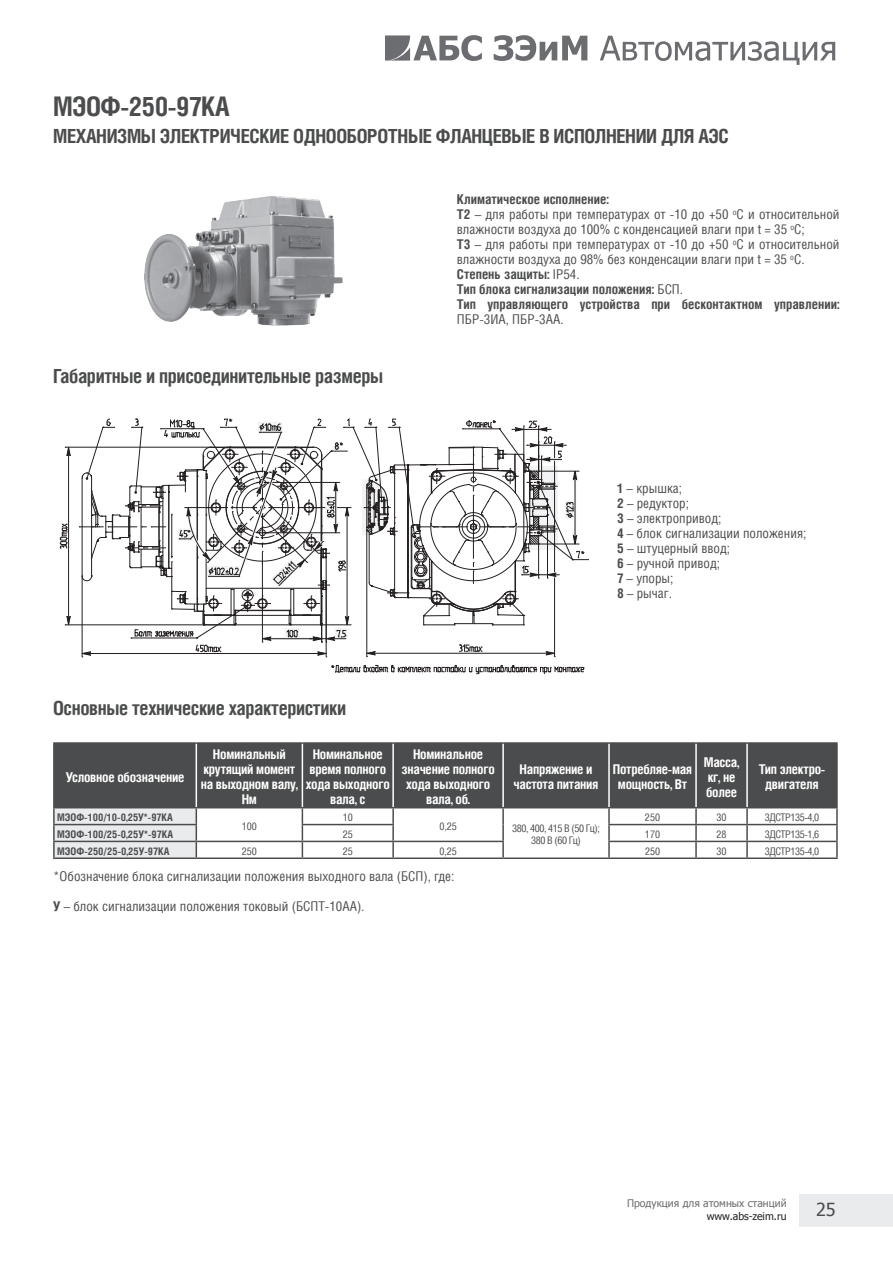
<style>
.page{position:relative;width:893px;height:1263px;background:#fff}
.page>*{position:absolute;margin:0;border:0;box-sizing:border-box;transform-origin:0 0}
.t1{font:700 27px "Helios Cond";letter-spacing:-.02em;color:#4b4c4d}
.t2{font:700 19.5px "Helios Cond";letter-spacing:-.02em;color:#4b4c4d}
.t3{font:18px "Tahoma";color:#4b4c4d}
.t4{font:13.5px/15px "Helios Cond";color:#4b4c4d}
.t5{font:700 13.5px/15px "Helios Cond";letter-spacing:-.02em;color:#fff;text-align:center}
.t6{font:10.5px/12px "Helios Cond";letter-spacing:-.04em;color:#4b4c4d;text-align:center}
.t7{font:700 10.5px "Helios Cond";color:#4b4c4d}
.t8{font:10.5px "Tahoma";color:#6c6d70}
.t9{font:10.5px "Tahoma";color:#231f20}
.s1{font-weight:700}
</style>
<div class="page">
<svg style="left:385px;top:35px;width:450px;height:30px"></svg>
<div style="left:799px;top:1194px;width:94px;height:32px;background:#eaebec"></div>
<img style="left:144px;top:196px;width:199px;height:130px">
<div style="left:55px;top:744px;width:781px;height:63px;background:#4b4c4d"></div>
<hr style="left:53px;top:742px;width:143px;height:2px;background:#4b4c4d">
<hr style="left:53px;top:744px;width:2px;height:63px;background:#4b4c4d">
<hr style="left:196px;top:742px;width:106px;height:2px;background:#4b4c4d">
<hr style="left:302px;top:742px;width:91px;height:2px;background:#4b4c4d">
<hr style="left:393px;top:742px;width:110px;height:2px;background:#4b4c4d">
<hr style="left:503px;top:742px;width:106px;height:2px;background:#4b4c4d">
<hr style="left:609px;top:742px;width:87px;height:2px;background:#4b4c4d">
<hr style="left:696px;top:742px;width:51px;height:2px;background:#4b4c4d">
<hr style="left:747px;top:742px;width:91px;height:2px;background:#4b4c4d">
<hr style="left:836px;top:744px;width:2px;height:63px;background:#4b4c4d">
<hr style="left:196px;top:744px;width:1px;height:63px;background:#fff">
<hr style="left:302px;top:744px;width:1px;height:63px;background:#fff">
<hr style="left:392px;top:744px;width:2px;height:63px;background:#fff">
<hr style="left:502px;top:744px;width:2px;height:63px;background:#fff">
<hr style="left:608px;top:744px;width:2px;height:63px;background:#fff">
<hr style="left:695px;top:744px;width:2px;height:63px;background:#fff">
<hr style="left:746px;top:744px;width:2px;height:63px;background:#fff">
<hr style="left:53px;top:807px;width:143px;height:1px;background:#4b4c4d">
<hr style="left:196px;top:807px;width:106px;height:1px;background:#4b4c4d">
<hr style="left:302px;top:807px;width:91px;height:1px;background:#4b4c4d">
<hr style="left:393px;top:807px;width:110px;height:1px;background:#4b4c4d">
<hr style="left:503px;top:807px;width:106px;height:1px;background:#4b4c4d">
<hr style="left:503px;top:857px;width:106px;height:2px;background:#4b4c4d">
<hr style="left:609px;top:807px;width:87px;height:1px;background:#4b4c4d">
<hr style="left:696px;top:807px;width:51px;height:1px;background:#4b4c4d">
<hr style="left:747px;top:807px;width:91px;height:1px;background:#4b4c4d">
<hr style="left:302px;top:824px;width:92px;height:1px;background:#4b4c4d">
<hr style="left:608px;top:824px;width:88px;height:1px;background:#4b4c4d">
<hr style="left:696px;top:824px;width:51px;height:1px;background:#4b4c4d">
<hr style="left:747px;top:824px;width:91px;height:1px;background:#4b4c4d">
<hr style="left:196px;top:841px;width:106px;height:1px;background:#4b4c4d">
<svg style="left:53px;top:808px;width:144px;height:49px;background:#dbdcdd"></svg>
<hr style="left:302px;top:841px;width:91px;height:1px;background:#4b4c4d">
<svg style="left:302px;top:808px;width:1px;height:49px"></svg>
<hr style="left:393px;top:841px;width:111px;height:1px;background:#4b4c4d">
<svg style="left:392px;top:808px;width:2px;height:49px"></svg>
<svg style="left:502px;top:808px;width:2px;height:49px"></svg>
<hr style="left:53px;top:857px;width:143px;height:2px;background:#4b4c4d">
<hr style="left:196px;top:857px;width:106px;height:2px;background:#4b4c4d">
<hr style="left:302px;top:857px;width:91px;height:2px;background:#4b4c4d">
<hr style="left:393px;top:857px;width:110px;height:2px;background:#4b4c4d">
<hr style="left:608px;top:841px;width:88px;height:1px;background:#4b4c4d">
<svg style="left:608px;top:808px;width:2px;height:49px"></svg>
<hr style="left:696px;top:841px;width:51px;height:1px;background:#4b4c4d">
<svg style="left:695px;top:808px;width:2px;height:49px"></svg>
<hr style="left:747px;top:841px;width:91px;height:1px;background:#4b4c4d">
<svg style="left:746px;top:808px;width:2px;height:49px"></svg>
<svg style="left:836px;top:808px;width:2px;height:49px"></svg>
<hr style="left:609px;top:857px;width:87px;height:2px;background:#4b4c4d">
<hr style="left:696px;top:857px;width:51px;height:2px;background:#4b4c4d">
<hr style="left:747px;top:857px;width:91px;height:2px;background:#4b4c4d">
<svg style="left:331px;top:665px;width:254px;height:9px"></svg>
<svg style="left:60px;top:524px;width:8px;height:25px"></svg>
<hr style="left:68px;top:454px;width:1px;height:164px;background:#231f20">
<svg style="left:66px;top:448px;width:4px;height:8px"></svg>
<hr style="left:65px;top:447px;width:146px;height:1px;background:#231f20">
<svg style="left:65px;top:616px;width:5px;height:9px"></svg>
<hr style="left:65px;top:625px;width:226px;height:1px;background:#231f20">
<svg style="left:79px;top:418px;width:510px;height:240px"></svg>
<h1 class="t1" style="left:53px;top:91px;width:178px">МЭОФ-250-97КА</h1>
<h2 class="t2" style="left:53px;top:125px;width:139px">Механизмы электрические</h2>
<h2 class="t2" style="left:293px;top:125px;width:107px">однооборотные</h2>
<h2 class="t2" style="left:436px;top:125px;width:13px">флан</h2>
<h2 class="t2" style="left:482px;top:125px;width:23px">цевые</h2>
<h2 class="t2" style="left:539px;top:125px;width:67px">висполнении</h2>
<h2 class="t2" style="left:661px;top:125px;width:12px">для</h2>
<h2 class="t2" style="left:698px;top:125px;width:32px">АЭС</h2>
<h2 class="t2" style="left:53px;top:365px;width:331px">Габаритные и присоединительные размеры</h2>
<h2 class="t2" style="left:53px;top:696px;width:295px">Основные технические характеристики</h2>
<p class="t4" style="left:457px;top:192px;width:384px"><span class="s1">Климатическое исполнение:<br>Т2</span> – для работы при температурах от -10 до +50 <sup>о</sup>С и относительной влажности воздуха до 100% с конденсацией влаги при t = 35 <sup>о</sup>С;<br><span class="s1">Т3</span> – для работы при температурах от -10 до +50 <sup>о</sup>С и относительной влажности воздуха до 98% без конденсации влаги при t = 35 <sup>о</sup>С.<br><span class="s1">Степень защиты:</span> IP54.<br><span class="s1">Тип блока сигнализации положения:</span> БСП.<br><span class="s1">Тип управляющего устройства при бесконтактном управлении:</span></p>
<p class="t4" style="left:457px;top:312px;width:108px">ПБР-3ИА, ПБР-3АА.</p>
<p class="t4" style="left:617px;top:480px;width:191px"><span class="s1">1</span> – крышка;<br><span class="s1">2</span> – редуктор;<br><span class="s1">3</span> – электропривод;<br><span class="s1">4</span> – блок сигнализации положения;<br><span class="s1">5</span> – штуцерный ввод;<br><span class="s1">6</span> – ручной привод;<br><span class="s1">7</span> – упоры;<br><span class="s1">8</span> – рычаг.</p>
<p class="t5" style="left:66px;top:769px;width:120px">Условное обозначение</p>
<p class="t5" style="left:201px;top:747px;width:99px">Номинальный крутящий момент на выходном валу,<br>Нм</p>
<p class="t5" style="left:306px;top:747px;width:85px">Номинальное время полного хода выходного вала, с</p>
<p class="t5" style="left:402px;top:747px;width:95px">Номинальное значение полного хода выходного вала, об.</p>
<p class="t5" style="left:514px;top:762px;width:86px">Напряжение и частота питания</p>
<p class="t5" style="left:613px;top:762px;width:81px">Потребляе-мая мощность, Вт</p>
<p class="t5" style="left:704px;top:754px;width:37px;text-align:left">Масса, кг, не более</p>
<p class="t5" style="left:759px;top:762px;width:68px">Тип электро&shy;двигателя</p>
<p class="t7" style="left:57px;top:811px;width:117px">МЭОФ-100/10-0,25У*-97КА</p>
<p class="t6" style="left:645px;top:811px;width:17px">250</p>
<p class="t6" style="left:716px;top:811px;width:12px">30</p>
<p class="t6" style="left:765px;top:811px;width:56px">3ДСТР135-4,0</p>
<p class="t6" style="left:343px;top:811px;width:12px">10</p>
<p class="t6" style="left:242px;top:820px;width:17px">100</p>
<p class="t6" style="left:439px;top:820px;width:19px">0,25</p>
<p class="t6" style="left:512px;top:822px;width:89px">380, 400, 415 В (50 Гц);<br>380 В (60 Гц)</p>
<p class="t7" style="left:57px;top:828px;width:117px">МЭОФ-100/25-0,25У*-97КА</p>
<p class="t6" style="left:343px;top:828px;width:12px">25</p>
<p class="t6" style="left:645px;top:828px;width:17px">170</p>
<p class="t6" style="left:716px;top:828px;width:12px">28</p>
<p class="t6" style="left:765px;top:828px;width:56px">3ДСТР135-1,6</p>
<p class="t7" style="left:57px;top:845px;width:114px">МЭОФ-250/25-0,25У-97КА</p>
<p class="t6" style="left:242px;top:845px;width:17px">250</p>
<p class="t6" style="left:343px;top:845px;width:12px">25</p>
<p class="t6" style="left:439px;top:845px;width:19px">0,25</p>
<p class="t6" style="left:645px;top:845px;width:17px">250</p>
<p class="t6" style="left:716px;top:845px;width:12px">30</p>
<p class="t6" style="left:765px;top:845px;width:56px">3ДСТР135-4,0</p>
<p class="t4" style="left:53px;top:868px;width:403px">*Обозначение блока сигнализации положения выходного вала (БСП), где:</p>
<p class="t4" style="left:53px;top:898px;width:313px"><span class="s1">У</span> – блок сигнализации положения токовый (БСПТ-10АА).</p>
<p class="t8" style="left:627px;top:1196px;width:161px">Продукция для атомных станций</p>
<p class="t9" style="left:707px;top:1209px;width:81px">www.abs-zeim.ru</p>
<h3 class="t3" style="left:816px;top:1197px;width:21px">25</h3>
</div>
